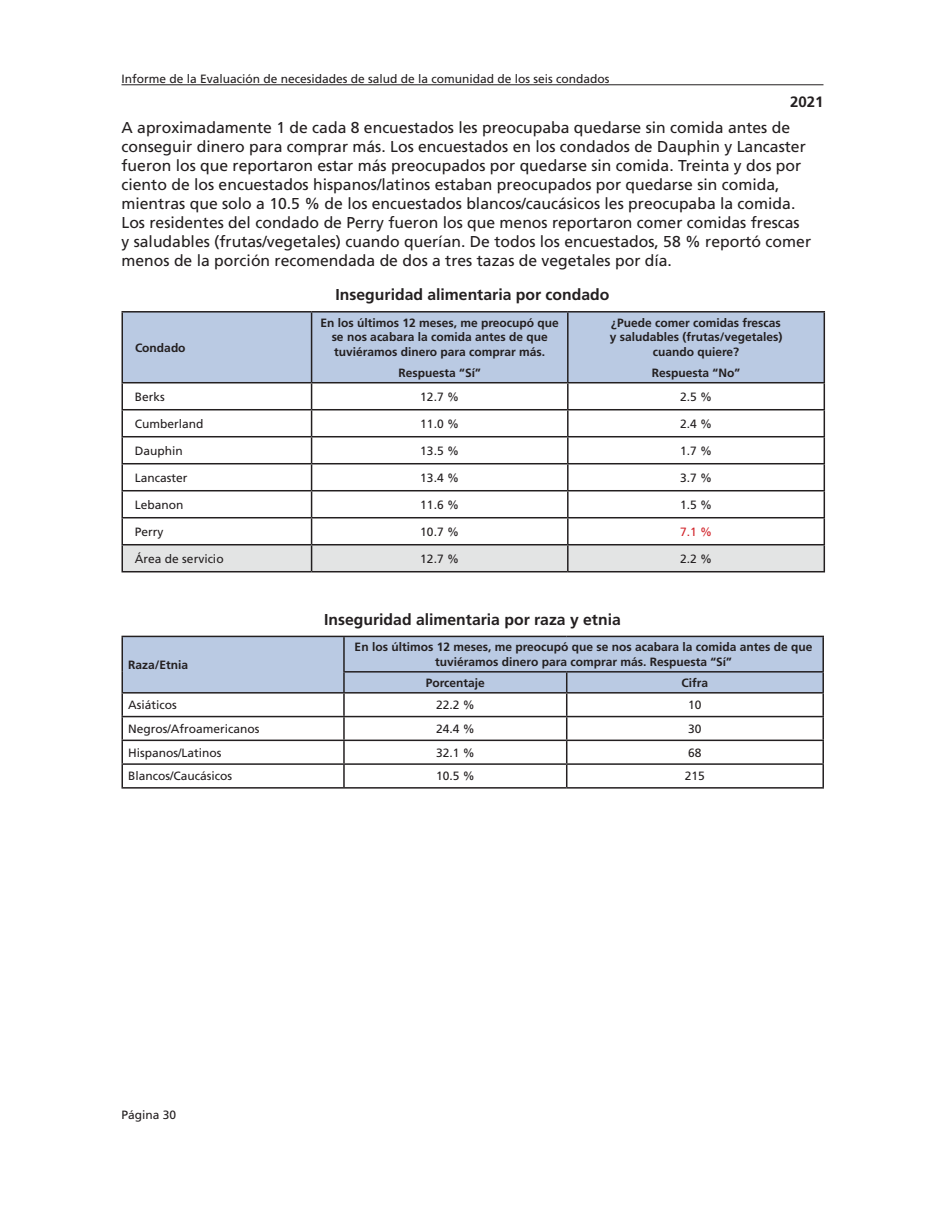
<style>
.page{position:relative;width:945px;height:1215px;background:#fff}
.page>*{position:absolute;margin:0;border:0;box-sizing:border-box;transform-origin:0 0}
.t1{font:15.75px/18.9px "Frutiger LT Std";color:#231f20}
.t2{font:700 15.75px "Frutiger LT Std";color:#231f20}
.t3{font:700 15px "Frutiger LT Std";color:#231f20}
.t4{font:700 12px/14.4px "Frutiger LT Std";color:#231f20;text-align:center}
.t5{font:12px "Frutiger LT Std";color:#231f20}
.t6{font:12px "Frutiger LT Std";color:#d1232a}
</style>
<div class="page">
<hr style="left:122px;top:84px;width:702px;height:1px;background:#231f20">
<div style="left:123px;top:313px;width:701px;height:69px;background:#bacae3"></div>
<hr style="left:122px;top:311px;width:190px;height:2px;background:#231f20">
<hr style="left:312px;top:311px;width:256px;height:2px;background:#231f20">
<hr style="left:568px;top:311px;width:257px;height:2px;background:#231f20">
<hr style="left:122px;top:382px;width:190px;height:1px;background:#231f20">
<hr style="left:312px;top:382px;width:256px;height:1px;background:#231f20">
<hr style="left:568px;top:382px;width:257px;height:1px;background:#231f20">
<hr style="left:122px;top:313px;width:1px;height:69px;background:#231f20">
<hr style="left:311px;top:313px;width:1px;height:69px;background:#231f20">
<hr style="left:567px;top:313px;width:2px;height:69px;background:#231f20">
<hr style="left:824px;top:313px;width:1px;height:69px;background:#231f20">
<svg style="left:122px;top:383px;width:703px;height:189px"></svg>
<hr style="left:122px;top:787px;width:222px;height:2px;background:#231f20">
<hr style="left:344px;top:787px;width:223px;height:2px;background:#231f20">
<hr style="left:567px;top:787px;width:257px;height:2px;background:#231f20">
<svg style="left:122px;top:636px;width:702px;height:151px"></svg>
<hr style="left:822px;top:765px;width:2px;height:22px;background:#231f20">
<p class="t5" style="left:122px;top:71px;width:490px">Informe de la Evaluación de necesidades de salud de la comunidad de los seis condados</p>
<p class="t3" style="left:790px;top:93px;width:35px">2021</p>
<p class="t1" style="left:122px;top:118px;width:691px">A aproximadamente 1 de cada 8 encuestados les preocupaba quedarse sin comida antes de conseguir dinero para comprar más. Los encuestados en los condados de Dauphin y Lancaster fueron los que reportaron estar más preocupados por quedarse sin comida. Treinta y dos por ciento de los encuestados hispanos/latinos estaban preocupados por quedarse sin comida, mientras que solo a 10.5 % de los encuestados blancos/caucásicos les preocupaba la comida.<br>Los residentes del condado de Perry fueron los que menos reportaron comer comidas frescas y saludables (frutas/vegetales) cuando querían. De todos los encuestados, 58 % reportó comer menos de la porción recomendada de dos a tres tazas de vegetales por día.</p>
<p class="t2" style="left:336px;top:285px;width:275px">Inseguridad alimentaria por condado</p>
<p class="t4" style="left:135px;top:340px;width:52px">Condado</p>
<p class="t4" style="left:610px;top:315px;width:174px">¿Puede comer comidas frescas y saludables (frutas/vegetales) cuando quiere?</p>
<p class="t4" style="left:652px;top:365px;width:90px">Respuesta “No”</p>
<p class="t4" style="left:320px;top:315px;width:240px">En los últimos 12 meses, me preocupó que se nos acabara la comida antes de que tuviéramos dinero para comprar más.</p>
<p class="t4" style="left:399px;top:365px;width:84px">Respuesta “Sí”</p>
<p class="t5" style="left:135px;top:390px;width:32px">Berks</p>
<p class="t5" style="left:420px;top:390px;width:40px">12.7 %</p>
<p class="t5" style="left:680px;top:390px;width:34px">2.5 %</p>
<p class="t5" style="left:135px;top:417px;width:70px">Cumberland</p>
<p class="t5" style="left:420px;top:417px;width:40px">11.0 %</p>
<p class="t5" style="left:680px;top:417px;width:34px">2.4 %</p>
<p class="t5" style="left:135px;top:444px;width:49px">Dauphin</p>
<p class="t5" style="left:420px;top:444px;width:40px">13.5 %</p>
<p class="t5" style="left:680px;top:444px;width:34px">1.7 %</p>
<p class="t5" style="left:135px;top:471px;width:54px">Lancaster</p>
<p class="t5" style="left:420px;top:471px;width:40px">13.4 %</p>
<p class="t5" style="left:680px;top:471px;width:34px">3.7 %</p>
<p class="t5" style="left:135px;top:498px;width:50px">Lebanon</p>
<p class="t5" style="left:420px;top:498px;width:40px">11.6 %</p>
<p class="t5" style="left:680px;top:498px;width:34px">1.5 %</p>
<p class="t5" style="left:135px;top:525px;width:30px">Perry</p>
<p class="t5" style="left:420px;top:525px;width:40px">10.7 %</p>
<p class="t6" style="left:680px;top:525px;width:34px">7.1 %</p>
<p class="t5" style="left:135px;top:552px;width:90px">Área de servicio</p>
<p class="t5" style="left:420px;top:552px;width:40px">12.7 %</p>
<p class="t5" style="left:680px;top:552px;width:34px">2.2 %</p>
<p class="t4" style="left:128px;top:658px;width:62px">Raza/Etnia</p>
<p class="t2" style="left:324px;top:610px;width:298px">Inseguridad alimentaria por raza y etnia</p>
<p class="t4" style="left:355px;top:640px;width:459px">En los últimos 12 meses, me preocupó que se nos acabara la comida antes de que tuviéramos dinero para comprar más. Respuesta “Sí”</p>
<p class="t4" style="left:426px;top:676px;width:61px">Porcentaje</p>
<p class="t4" style="left:682px;top:676px;width:28px">Cifra</p>
<p class="t5" style="left:128px;top:698px;width:50px">Asiáticos</p>
<p class="t5" style="left:436px;top:698px;width:40px">22.2 %</p>
<p class="t5" style="left:688px;top:698px;width:15px">10</p>
<p class="t5" style="left:128px;top:722px;width:133px">Negros/Afroamericanos</p>
<p class="t5" style="left:436px;top:722px;width:40px">24.4 %</p>
<p class="t5" style="left:688px;top:722px;width:15px">30</p>
<p class="t5" style="left:128px;top:745px;width:95px">Hispanos/Latinos</p>
<p class="t5" style="left:436px;top:745px;width:40px">32.1 %</p>
<p class="t5" style="left:688px;top:745px;width:15px">68</p>
<p class="t5" style="left:128px;top:769px;width:106px">Blancos/Caucásicos</p>
<p class="t5" style="left:436px;top:769px;width:40px">10.5 %</p>
<p class="t5" style="left:685px;top:769px;width:22px">215</p>
<p class="t5" style="left:122px;top:1108px;width:56px">Página 30</p>
</div>
